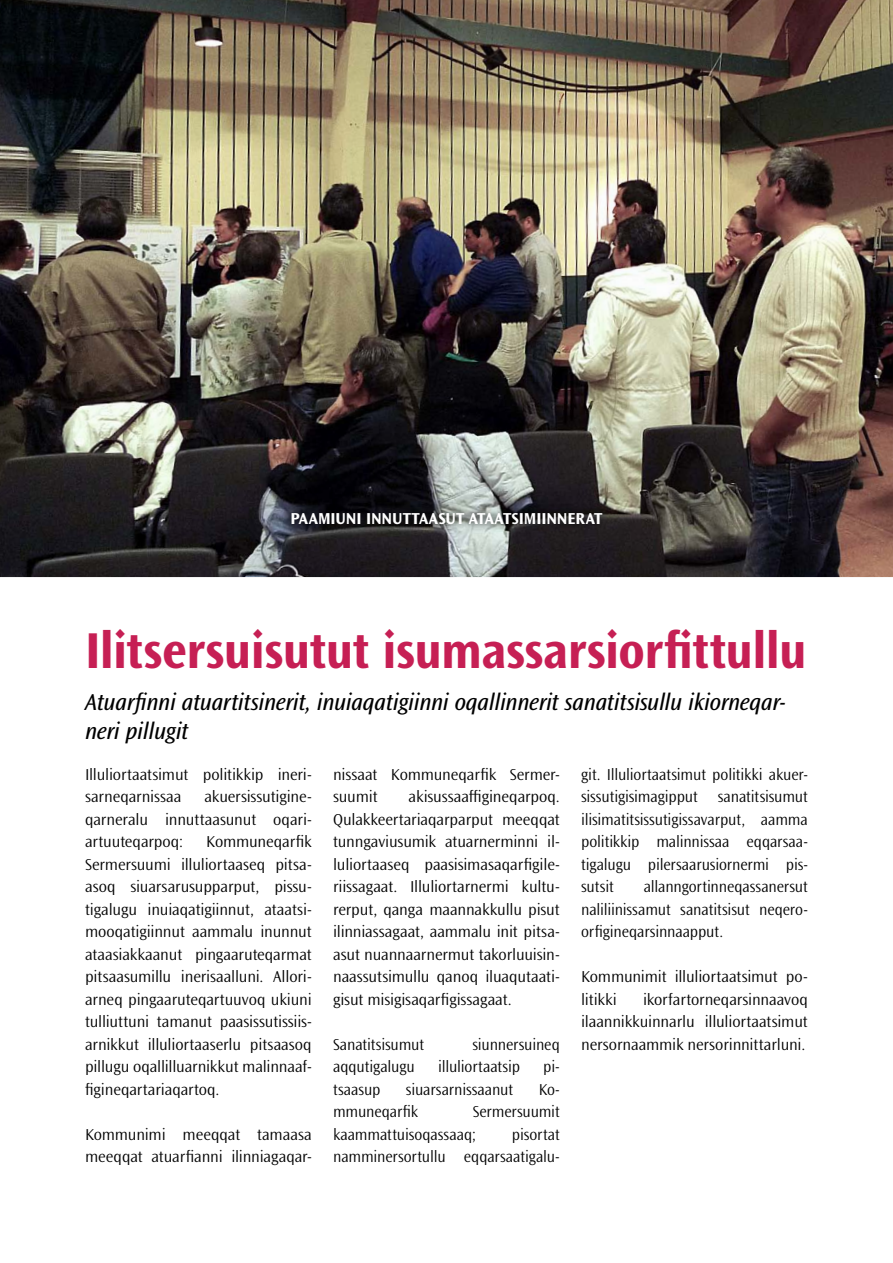
<style>
.page{position:relative;width:893px;height:1263px;background:#fff}
.page>*{position:absolute;margin:0;border:0;box-sizing:border-box;transform-origin:0 0}
.t1{font:700 52.5px "Ocean Sans MT Std";letter-spacing:-.015em;color:#c61f54;scale:.95 1}
.t2{font:italic 24px/28.8px "Ocean Sans MT Std";letter-spacing:-.02em;color:#000}
.t3{font:300 16.5px/22.5px "Ocean Sans MT Std";letter-spacing:-.01em;color:#000}
.t4{font:300 16.5px/22.5px "Ocean Sans MT Std";letter-spacing:-.01em;color:#000;text-align:justify;scale:.96 1}
.t5{font:700 16.5px "Ocean Sans MT Std";letter-spacing:-.01em;color:#fff}
</style>
<div class="page">
<img style="left:0;top:0;width:893px;height:577px">
<svg style="left:283px;top:504px;width:328px;height:30px;background:#363739"></svg>
<p class="t5" style="left:290px;top:510px;width:11px">PAAM</p>
<p class="t5" style="left:331px;top:510px;width:72px">IUNI INNUTTAASUT</p>
<p class="t5" style="left:469px;top:510px;width:10px">ATAATS</p>
<p class="t5" style="left:519px;top:510px;width:67px">IMIINNERAT</p>
<h1 class="t1" style="left:85px;top:622px;width:761px">Ilitsersuisutut isumassarsiorfittullu</h1>
<h2 class="t2" style="left:85px;top:688px;width:702px">Atuarfinni atuartitsinerit, inuiaqatigiinni oqallinnerit sanatitsisullu ikiorneqar&shy;neri pillugit</h2>
<p class="t3" style="left:85px;top:763px;width:228px">Illuliortaatsimut politikkip ineri&shy;sarneqarnissaa</p>
<p class="t4" style="left:581px;top:763px;width:238px">git. Illuliortaatsimut politikki akuer&shy;sissutigisimagipput sanatitsisumut ilisimatitsissutigissavarput, aamma politikkip malinnissaa eqqarsaa&shy;tigalugu pilersaarusiornermi pis&shy;sutsit</p>
<p class="t3" style="left:333px;top:763px;width:228px">nissaat Kommuneqarfik Sermer&shy;suumit</p>
<p class="t3" style="left:85px;top:786px;width:228px;text-align:justify;text-indent:119px">akuersissutigine&shy;qarneralu innuttaasunut oqari&shy;artuuteqarpoq:</p>
<p class="t3" style="left:333px;top:786px;width:228px;text-indent:76px">akisussaaffigineqarpoq.<br>Qulakkeertariaqarparput meeqqat tunngaviusumik atuarnerminni il&shy;luliortaaseq paasisimasaqarfigile&shy;riissagaat. Illuliortarnermi kultu&shy;rerput, qanga maannakkullu pisut ilinniassagaat, aammalu init pitsa&shy;asut nuannaarnermut takorluuisin&shy;naassutsimullu qanoq iluaqutaati&shy;gisut misigisaqarfigissagaat.</p>
<p class="t4" style="left:333px;top:1033px;width:96px">Sanatitsisumut</p>
<p class="t4" style="left:472px;top:1033px;width:92px">siunnersuineq</p>
<p class="t4" style="left:333px;top:1056px;width:87px">aqqutigalugu</p>
<p class="t4" style="left:438px;top:1056px;width:87px">illuliortaatsip</p>
<p class="t4" style="left:543px;top:1056px;width:19px">pi-</p>
<p class="t4" style="left:333px;top:1078px;width:51px">tsaasup</p>
<p class="t4" style="left:406px;top:1078px;width:113px">siuarsarnissaanut</p>
<p class="t4" style="left:539px;top:1078px;width:23px">Ko-</p>
<p class="t4" style="left:333px;top:1101px;width:90px">mmuneqarfik</p>
<p class="t3" style="left:85px;top:831px;width:228px;text-align:justify;text-indent:121px">Kommuneqarfik Sermersuumi illuliortaaseq pitsa&shy;asoq siuarsarusupparput, pissu&shy;tigalugu inuiaqatigiinnut, ataatsi&shy;mooqatigiinnut aammalu inunnut ataasiakkaanut pingaaruteqarmat pitsaasumillu inerisaalluni. Allori&shy;arneq pingaaruteqartuuvoq ukiuni tulliuttuni tamanut paasissutissiis&shy;arnikkut illuliortaaserlu pitsaasoq pillugu oqallilluarnikkut malinnaaf&shy;figineqartariaqartoq.</p>
<p class="t3" style="left:85px;top:1123px;width:228px">Kommunimi meeqqat tamaasa meeqqat atuarfianni ilinniagaqar-</p>
<p class="t4" style="left:581px;top:876px;width:238px;text-indent:63px">allanngortinneqassanersut naliliinissamut sanatitsisut neqero&shy;orfigineqarsinnaapput.</p>
<p class="t3" style="left:581px;top:966px;width:228px">Kommunimit illuliortaatsimut po&shy;litikki</p>
<p class="t3" style="left:581px;top:988px;width:228px;text-align:justify;text-indent:62px">ikorfartorneqarsinnaavoq ilaannikkuinnarlu illuliortaatsimut nersornaammik nersorinnittarluni.</p>
<p class="t4" style="left:333px;top:1101px;width:238px;text-indent:140px">Sermersuumit kaammattuisoqassaaq;</p>
<p class="t4" style="left:333px;top:1123px;width:238px;text-align:right">pisortat<br>namminersortullu eqqarsaatigalu-</p>
</div>
